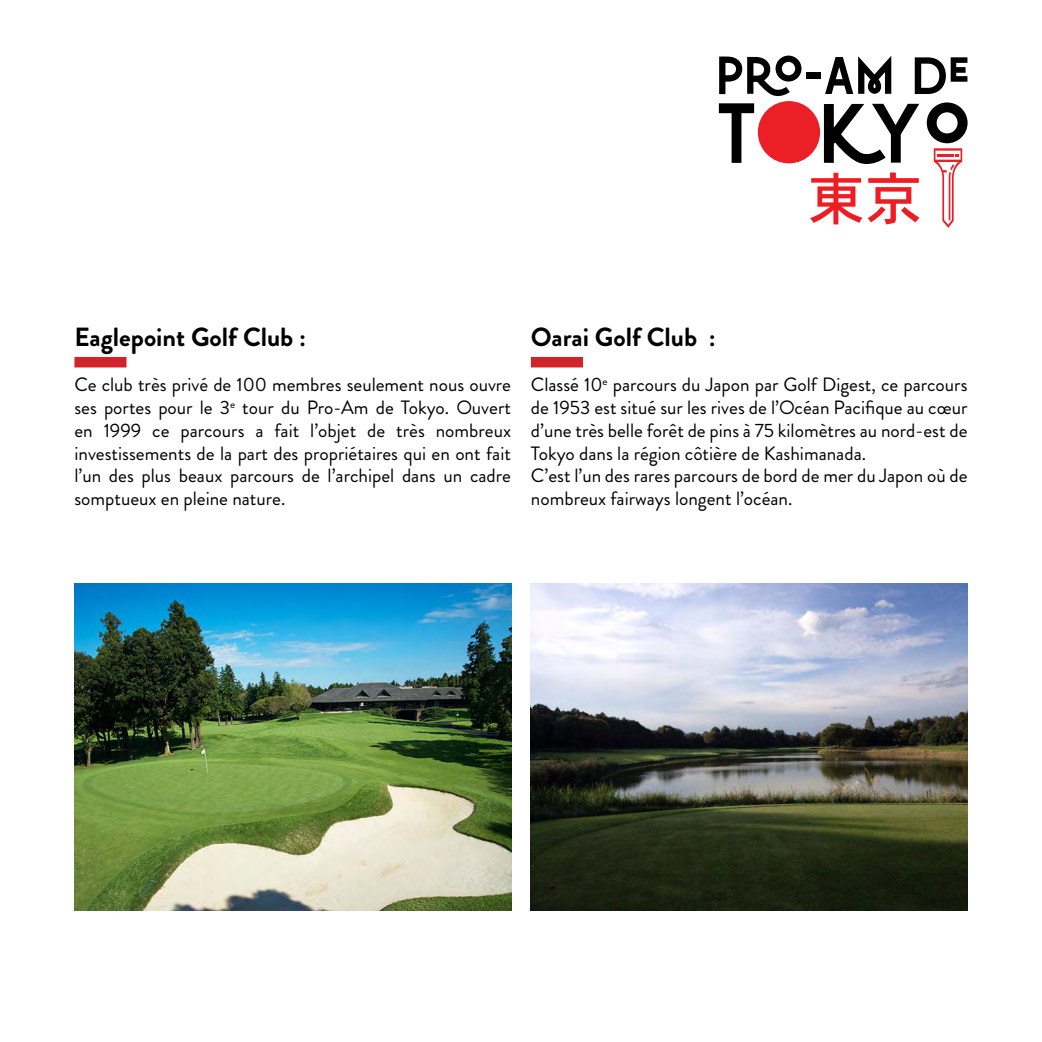
<style>
.page{position:relative;width:1042px;height:1042px;background:#fff}
.page>*{position:absolute;margin:0;border:0;box-sizing:border-box;transform-origin:0 0}
.t1{font:123.2px "Quirk";color:#000}
.t2{font:78.4px "Quirk";color:#000}
.t3{font:57.57px "Osaka";color:#ed1d24}
.sous-titre{font:700 26.25px "Brandon Grotesque";color:#000}
.Style_de_paragraphe{font:19.25px/22.8px "Brandon Grotesque";color:#000;text-align:justify}
</style>
<div class="page">
<img style="left:74px;top:583px;width:437px;height:327px">
<img style="left:531px;top:583px;width:436px;height:327px">
<svg style="left:934px;top:148px;width:28px;height:80px"></svg>
<div style="left:758px;top:101px;width:62px;height:62px;background:#eb2027;border-radius:50%"></div>
<div style="left:74px;top:357px;width:52px;height:10px;background:#d2232a"></div>
<div style="left:531px;top:357px;width:52px;height:10px;background:#d2232a"></div>
<p class="t2" style="left:717px;top:36px;width:255px">Pro-Am de</p>
<p class="t1" style="left:715px;top:71px;width:258px">TOkyo</p>
<p class="t3" style="left:807px;top:161px;width:116px">東京</p>
<p class="sous-titre" style="left:74px;top:318px;width:233px">Eaglepoint Golf Club :</p>
<p class="Style_de_paragraphe" style="left:74px;top:374px;width:438px">Ce club très privé de 100 membres seulement nous ouvre ses portes pour le 3<sup>e</sup> tour du Pro-Am de Tokyo. Ouvert en 1999 ce parcours a fait l’objet de très nombreux investissements de la part des propriétaires qui en ont fait l’un des plus beaux parcours de l’archipel dans un cadre somptueux en pleine nature.</p>
<p class="sous-titre" style="left:531px;top:318px;width:186px">Oarai Golf Club :</p>
<p class="Style_de_paragraphe" style="left:531px;top:374px;width:438px">Classé 10<sup>e</sup> parcours du Japon par Golf Digest, ce parcours de 1953 est situé sur les rives de l’Océan Pacifique au cœur d’une très belle forêt de pins à 75 kilomètres au nord-est de Tokyo dans la région côtière de Kashimanada.</p>
<p class="Style_de_paragraphe" style="left:531px;top:465px;width:438px">C’est l’un des rares parcours de bord de mer du Japon où de nombreux fairways longent l’océan.</p>
</div>
